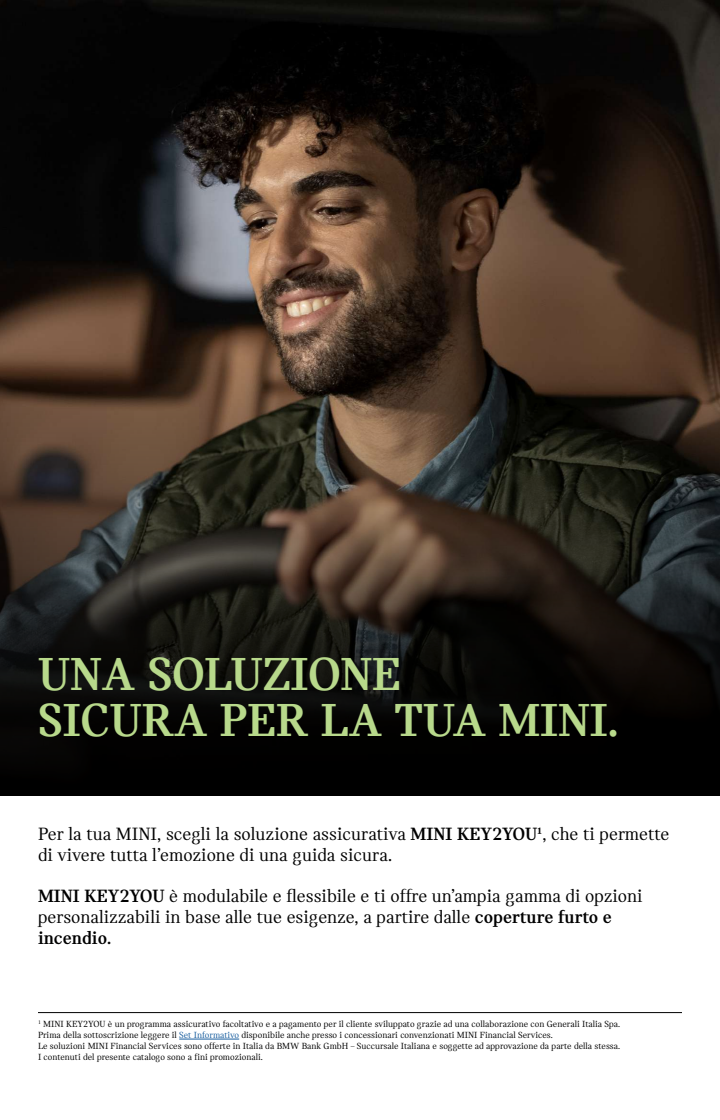
<style>
.page{position:relative;width:720px;height:1120px;background:#fff}
.page>*{position:absolute;margin:0;border:0;box-sizing:border-box;transform-origin:0 0}
.t1{font:50px/46px "MINI Serif Headline";color:#b8d98b}
.t2{font:19px/20.8px "MINI Serif";color:#000001}
.t3{font:9.5px/10.8px "MINI Serif";color:#000001}
.s1{font-weight:700}
.s2{color:#175d9e}
</style>
<div class="page">
<img style="left:0;top:0;width:720px;height:359px">
<svg style="left:0;top:359px;width:720px;height:209px;background:#3f3428"></svg>
<svg style="left:0;top:568px;width:720px;height:228px;background:#0f0d0b"></svg>
<hr style="left:179px;top:1039px;width:60px;height:1px;background:#175d9e">
<hr style="left:38px;top:1012px;width:644px;height:1px;background:#000">
<h1 class="t1" style="left:38px;top:651px;width:582px">UNA SOLUZIONE<br>SICURA PER LA TUA MINI.</h1>
<h2 class="t2" style="left:38px;top:823px;width:633px">Per la tua MINI, scegli la soluzione assicurativa <span class="s1">MINI KEY2YOU¹</span>, che ti permette di vivere tutta l’emozione di una guida sicura.</h2>
<h2 class="t2" style="left:38px;top:886px;width:606px"><span class="s1">MINI KEY2YOU</span> è modulabile e flessibile e ti offre un’ampia gamma di opzioni personalizzabili in base alle tue esigenze, a partire dalle <span class="s1">coperture furto e incendio.</span></h2>
<p class="t3" style="left:38px;top:1019px;width:584px"><sup>1</sup> MINI KEY2YOU è un programma assicurativo facoltativo e a pagamento per il cliente sviluppato grazie ad una collaborazione con Generali Italia Spa.<br>Prima della sottoscrizione leggere il <span class="s2">Set Informativo</span> disponibile anche presso i concessionari convenzionati MINI Financial Services.<br>Le soluzioni MINI Financial Services sono offerte in Italia da BMW Bank GmbH – Succursale Italiana e soggette ad approvazione da parte della stessa.<br>I contenuti del presente catalogo sono a fini promozionali.</p>
</div>
